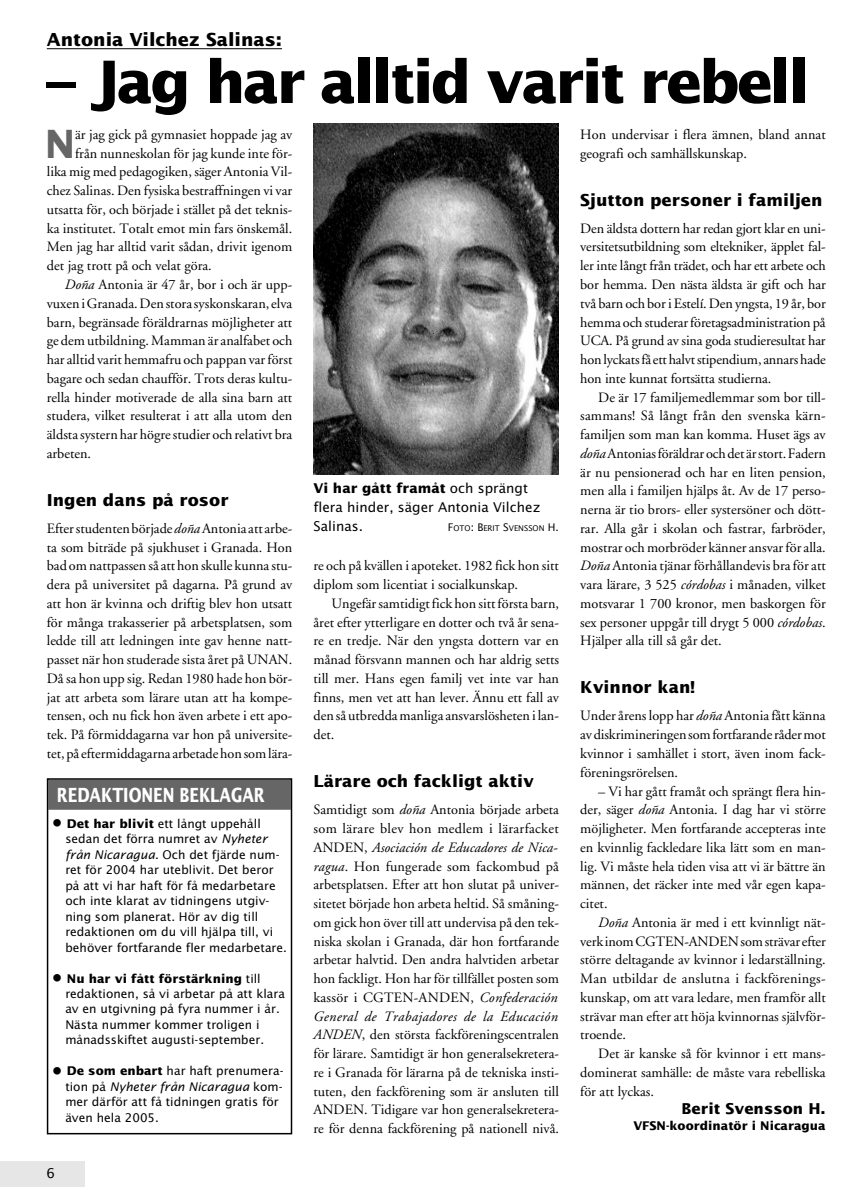
<style>
.page{position:relative;width:864px;height:1204px;background:#fff}
.page>*{position:absolute;margin:0;border:0;box-sizing:border-box;transform-origin:0 0}
.t1{font:700 58.5px "Lucida Sans";letter-spacing:-.05em;color:#000}
.t2{font:700 39px "Lucida Sans";color:#666}
.t3{font:700 19.5px "Lucida Sans";letter-spacing:-.005em;color:#fff;scale:.77 1}
.t4{font:700 18px "Lucida Sans";color:#000}
.t5{font:700 16.5px "Lucida Sans";color:#000}
.t6{font:700 15px "Lucida Sans";color:#000}
.t7{font:14.25px/18.8px "Adobe Garamond";color:#000;text-align:justify}
.t8{font:13.5px/18.8px "Lucida Sans";color:#000}
.t9{font:12px/15.5px "Lucida Sans";color:#000}
.t10{font:700 12px "Lucida Sans";color:#000}
.t11{font:7.8px "Lucida Sans";color:#000}
.s1{font-style:italic}
.s2{font-family:"Futura";font-weight:500;font-stretch:condensed;font-size:24px}
.s3{font-weight:700}
.s4{font-size:10.5px}
</style>
<div class="page">
<div style="left:0;top:1160px;width:85px;height:26px;background:#e6e6e6"></div>
<img style="left:313px;top:123px;width:245px;height:351px">
<hr style="left:47px;top:48px;width:235px;height:1px;background:#000">
<div style="left:48px;top:779px;width:242px;height:30px;background:#666"></div>
<div style="left:47px;top:778px;width:245px;height:356px;border:2px solid #000"></div>
<p class="t4" style="left:47px;top:32px;width:237px">Antonia Vilchez Salinas:</p>
<h1 class="t1" style="left:47px;top:58px;width:763px">– Jag har alltid varit rebell</h1>
<h2 class="t2" style="left:45px;top:128px;width:32px">N</h2>
<p class="t7" style="left:75px;top:126px;width:218px">är jag gick på gymnasiet hoppade jag av</p>
<p class="t7" style="left:75px;top:145px;width:218px">från nunneskolan för jag kunde inte för-</p>
<p class="t7" style="left:47px;top:164px;width:247px">lika mig med pedagogiken, säger Antonia Vil-</p>
<p class="t7" style="left:47px;top:182px;width:247px">chez Salinas. Den fysiska bestraffningen vi var</p>
<p class="t7" style="left:47px;top:201px;width:247px">utsatta för, och började i stället på det teknis-</p>
<p class="t7" style="left:47px;top:220px;width:247px">ka institutet. Totalt emot min fars önskemål.</p>
<p class="t7" style="left:47px;top:239px;width:247px">Men jag har alltid varit sådan, drivit igenom</p>
<p class="t7" style="left:47px;top:257px;width:166px">det jag trott på och velat göra.</p>
<p class="t7" style="left:65px;top:276px;width:229px"><span class="s1">Doña</span> Antonia är 47 år, bor i och är upp-</p>
<p class="t7" style="left:47px;top:295px;width:247px">vuxen i Granada. Den stora syskonskaran, elva</p>
<p class="t7" style="left:47px;top:314px;width:247px">barn, begränsade föräldrarnas möjligheter att</p>
<p class="t7" style="left:47px;top:332px;width:247px">ge dem utbildning. Mamman är analfabet och</p>
<p class="t7" style="left:47px;top:351px;width:247px">har alltid varit hemmafru och pappan var först</p>
<p class="t7" style="left:47px;top:370px;width:247px">bagare och sedan chaufför. Trots deras kultu-</p>
<p class="t7" style="left:47px;top:389px;width:247px">rella hinder motiverade de alla sina barn att</p>
<p class="t7" style="left:47px;top:407px;width:247px">studera, vilket resulterat i att alla utom den</p>
<p class="t7" style="left:47px;top:426px;width:247px">äldsta systern har högre studier och relativt bra</p>
<p class="t7" style="left:47px;top:445px;width:46px">arbeten.</p>
<p class="t5" style="left:47px;top:493px;width:183px">Ingen dans på rosor</p>
<p class="t7" style="left:47px;top:520px;width:247px">Efter studenten började <span class="s1">doña</span>Antonia att arbe&shy;ta som biträde på sjukhuset i Granada. Hon bad om nattpassen så att hon skulle kunna stu&shy;dera på universitet på dagarna. På grund av att hon är kvinna och driftig blev hon utsatt för många trakasserier på arbetsplatsen, som ledde till att ledningen inte gav henne natt&shy;passet när hon studerade sista året på UNAN.<br>Då sa hon upp sig. Redan 1980 hade hon bör&shy;jat att arbeta som lärare utan att ha kompe&shy;tensen, och nu fick hon även arbete i ett apo&shy;tek. På förmiddagarna var hon på universite&shy;tet, på eftermiddagarna arbetade hon som lära-</p>
<h3 class="t3" style="left:57px;top:786px;width:271px">REDAKTIONEN BEKLAGAR</h3>
<p class="t9" style="left:65px;top:816px;width:223px;text-indent:-17px"><span class="s2">•</span><span class="s3">Det har blivit</span> ett långt uppehåll sedan det förra numret av <span class="s1">Nyheter från Nicaragua</span>. Och det fjärde num&shy;ret för 2004 har uteblivit. Det beror på att vi har haft för få medarbetare och inte klarat av tidningens utgiv&shy;ning som planerat. Hör av dig till redaktionen om du vill hjälpa till, vi behöver fortfarande fler medarbetare.</p>
<p class="t9" style="left:65px;top:971px;width:221px;text-indent:-17px"><span class="s2">•</span><span class="s3">Nu har vi fått förstärkning</span> till redaktionen, så vi arbetar på att klara av en utgivning på fyra nummer i år.<br>Nästa nummer kommer troligen i månadsskiftet augusti-september.</p>
<p class="t9" style="left:65px;top:1063px;width:220px;text-indent:-17px"><span class="s2">•</span><span class="s3">De som enbart</span> har haft prenumera&shy;tion på <span class="s1">Nyheter från Nicaragua</span> kom&shy;mer därför att få tidningen gratis för även hela 2005.</p>
<p class="t8" style="left:46px;top:1164px;width:10px">6</p>
<p class="t8" style="left:313px;top:480px;width:228px"><span class="s3">Vi har gått framåt</span> och sprängt flera hinder, säger Antonia Vilchez<br>Salinas.</p>
<p class="t11" style="left:447px;top:525px;width:113px"><span class="s4">F</span>OTO<span class="s4">: B</span>ERIT <span class="s4">S</span>VENSSON <span class="s4">H.</span></p>
<p class="t7" style="left:313px;top:557px;width:247px">re och på kvällen i apoteket. 1982 fick hon sitt diplom som licentiat i socialkunskap.</p>
<p class="t7" style="left:313px;top:595px;width:247px;text-indent:18px">Ungefär samtidigt fick hon sitt första barn, året efter ytterligare en dotter och två år sena&shy;re en tredje. När den yngsta dottern var en månad försvann mannen och har aldrig setts till mer. Hans egen familj vet inte var han finns, men vet att han lever. Ännu ett fall av den så utbredda manliga ansvarslösheten i lan&shy;det.</p>
<p class="t5" style="left:313px;top:774px;width:222px">Lärare och fackligt aktiv</p>
<p class="t7" style="left:313px;top:801px;width:247px">Samtidigt som <span class="s1">doña</span> Antonia började arbeta som lärare blev hon medlem i lärarfacket ANDEN, <span class="s1">Asociación de Educadores de Nica&shy;ragua</span>. Hon fungerade som fackombud på arbetsplatsen. Efter att hon slutat på univer&shy;sitetet började hon arbeta heltid. Så småning&shy;om gick hon över till att undervisa på den tek&shy;niska skolan i Granada, där hon fortfarande arbetar halvtid. Den andra halvtiden arbetar hon fackligt. Hon har för tillfället posten som kassör i CGTEN-ANDEN, <span class="s1">Confederación General de Trabajadores de la Educación ANDEN</span>, den största fackföreningscentralen för lärare. Samtidigt är hon generalsekretera&shy;re i Granada för lärarna på de tekniska insti&shy;tuten, den fackförening som är ansluten till ANDEN. Tidigare var hon generalsekretera&shy;re för denna fackförening på nationell nivå.</p>
<p class="t7" style="left:580px;top:126px;width:247px">Hon undervisar i flera ämnen, bland annat geografi och samhällskunskap.</p>
<p class="t5" style="left:580px;top:193px;width:244px">Sjutton personer i familjen</p>
<p class="t7" style="left:580px;top:220px;width:247px">Den äldsta dottern har redan gjort klar en uni&shy;versitetsutbildning som eltekniker, äpplet fal&shy;ler inte långt från trädet, och har ett arbete och bor hemma. Den nästa äldsta är gift och har två barn och bor i Estelí. Den yngsta, 19 år, bor hemma och studerar företagsadministration på UCA. På grund av sina goda studieresultat har hon lyckats få ett halvt stipendium, annars hade hon inte kunnat fortsätta studierna.</p>
<p class="t7" style="left:580px;top:389px;width:247px;text-indent:18px">De är 17 familjemedlemmar som bor till&shy;sammans! Så långt från den svenska kärn&shy;familjen som man kan komma. Huset ägs av <span class="s1">doña</span>Antonias föräldrar och det är stort. Fadern är nu pensionerad och har en liten pension, men alla i familjen hjälps åt. Av de 17 perso&shy;nerna är tio brors- eller systersöner och dött&shy;rar. Alla går i skolan och fastrar, farbröder, mostrar och morbröder känner ansvar för alla.<br><span class="s1">Doña</span> Antonia tjänar förhållandevis bra för att vara lärare, 3 525 <span class="s1">córdobas</span> i månaden, vilket motsvarar 1 700 kronor, men baskorgen för sex personer uppgår till drygt 5 000 <span class="s1">córdobas</span>.<br>Hjälper alla till så går det.</p>
<p class="t5" style="left:580px;top:680px;width:116px">Kvinnor kan!</p>
<p class="t7" style="left:580px;top:707px;width:247px">Under årens lopp har <span class="s1">doña</span> Antonia fått känna av diskrimineringen som fortfarande råder mot kvinnor i samhället i stort, även inom fack&shy;föreningsrörelsen.</p>
<p class="t7" style="left:580px;top:782px;width:247px;text-indent:18px">– Vi har gått framåt och sprängt flera hin&shy;der, säger <span class="s1">doña</span> Antonia. I dag har vi större möjligheter. Men fortfarande accepteras inte en kvinnlig fackledare lika lätt som en man&shy;lig. Vi måste hela tiden visa att vi är bättre än männen, det räcker inte med vår egen kapa&shy;citet.</p>
<p class="t7" style="left:580px;top:914px;width:247px;text-indent:18px"><span class="s1">Doña</span> Antonia är med i ett kvinnligt nät&shy;verk inom CGTEN-ANDEN som strävar efter större deltagande av kvinnor i ledarställning.<br>Man utbildar de anslutna i fackförenings&shy;kunskap, om att vara ledare, men framför allt strävar man efter att höja kvinnornas självför&shy;troende.</p>
<p class="t7" style="left:580px;top:1045px;width:247px;text-indent:18px">Det är kanske så för kvinnor i ett mans&shy;dominerat samhälle: de måste vara rebelliska för att lyckas.</p>
<p class="t6" style="left:681px;top:1102px;width:145px">Berit Svensson H.</p>
<p class="t10" style="left:633px;top:1120px;width:194px">VFSN-koordinatör i Nicaragua</p>
</div>
